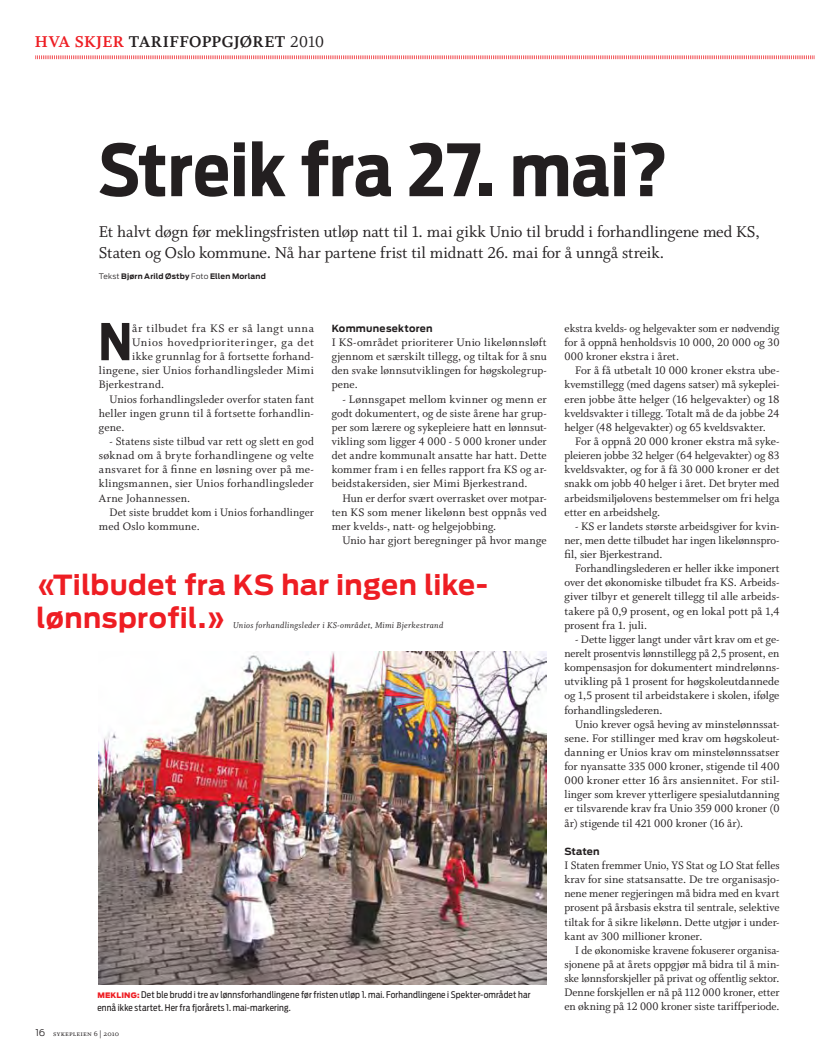
<style>
.page{position:relative;width:815px;height:1053px;background:#fff}
.page>*{position:absolute;margin:0;border:0;box-sizing:border-box;transform-origin:0 0}
.t1{font:700 71.25px "Antenna Cond";letter-spacing:.005em;color:#231f20}
.t2{font:700 50.25px "Antenna Cond";color:#231f20}
.t3{font:700 27.5px/32.5px "Antenna";letter-spacing:.01em;color:#ee1d23}
.t4{font:17.5px/21.2px "Whitman Roman LF";letter-spacing:-.005em;color:#231f20}
.t5{font:17.5px "Whitman Bold Os F";letter-spacing:.025em;color:#231f20}
.t6{font:12.12px/14.1px "Whitman Roman LF";letter-spacing:.005em;color:#231f20;text-align:justify}
.t7{font:12.12px "Whitman Roman LF";letter-spacing:.05em;color:#231f20}
.t8{font:12.12px "Whitman Roman LF";letter-spacing:.04em;color:#231f20}
.t9{font:700 9.75px "Antenna";letter-spacing:.025em;color:#231f20}
.t10{font:9.38px "Whitman Italic LF";letter-spacing:.03em;color:#231f20}
.t11{font:9.12px/12.5px "Antenna Cond";letter-spacing:.015em;color:#231f20}
.t12{font:8.12px "Whitman Small Caps Os F";letter-spacing:.02em;color:#231f20}
.t13{font:700 7.5px "Antenna";letter-spacing:.02em;color:#231f20}
.s1{color:#ee1d23}
.s2{font-family:"Whitman Small Caps LF"}
.s3{font-weight:300}
.s4{font-family:"Antenna";font-weight:900;font-size:7.5px;color:#ee1d23}
.s5{font-family:"Antenna";font-weight:300;font-size:9.38px}
</style>
<div class="page">
<svg style="left:35px;top:55px;width:779px;height:4px"></svg>
<img style="left:99px;top:651px;width:448px;height:333px">
<h3 class="t5" style="left:35px;top:32px;width:291px"><span class="s1">HVA SKJER</span> TARIFFOPPGJØRET <span class="s2">2010</span></h3>
<h1 class="t1" style="left:98px;top:128px;width:571px">Streik fra 27. mai?</h1>
<h3 class="t4" style="left:99px;top:221px;width:662px">Et halvt døgn før meklingsfristen utløp natt til 1. mai gikk Unio til brudd i forhandlingene med KS,<br>Staten og Oslo kommune. Nå har partene frist til midnatt 26. mai for å unngå streik.</h3>
<p class="t13" style="left:99px;top:272px;width:168px"><span class="s3">Tekst</span> Bjørn Arild Østby <span class="s3">Foto</span> Ellen Morland</p>
<h2 class="t2" style="left:98px;top:312px;width:35px">N</h2>
<p class="t8" style="left:132px;top:321px;width:183px">år tilbudet fra KS er så langt unna</p>
<p class="t7" style="left:132px;top:336px;width:183px">Unios hovedprioriteringer, ga det</p>
<p class="t6" style="left:132px;top:349px;width:183px">ikke grunnlag for å fortsette forhand-</p>
<p class="t6" style="left:99px;top:364px;width:217px">lingene, sier Unios forhandlingsleder Mimi</p>
<p class="t6" style="left:99px;top:378px;width:67px">Bjerkestrand.</p>
<p class="t6" style="left:110px;top:392px;width:206px">Unios forhandlingsleder overfor staten fant</p>
<p class="t6" style="left:99px;top:406px;width:217px">heller ingen grunn til å fortsette forhandlin-</p>
<p class="t6" style="left:99px;top:420px;width:27px">gene.</p>
<p class="t6" style="left:99px;top:434px;width:217px;text-indent:11px">- Statens siste tilbud var rett og slett en god søknad om å bryte forhandlingene og velte ansvaret for å finne en løsning over på me&shy;klingsmannen, sier Unios forhandlingsleder Arne Johannessen.</p>
<p class="t6" style="left:99px;top:505px;width:217px;text-indent:11px">Det siste bruddet kom i Unios forhandlinger med Oslo kommune.</p>
<p class="t9" style="left:332px;top:322px;width:102px">Kommunesektoren</p>
<p class="t6" style="left:332px;top:335px;width:217px">I KS-området prioriterer Unio likelønnsløft gjennom et særskilt tillegg, og tiltak for å snu den svake lønnsutviklingen for høgskolegrup&shy;pene.</p>
<p class="t6" style="left:332px;top:392px;width:217px;text-indent:11px">- Lønnsgapet mellom kvinner og menn er godt dokumentert, og de siste årene har grup&shy;per som lærere og sykepleiere hatt en lønnsut&shy;vikling som ligger 4 000 - 5 000 kroner under det andre kommunalt ansatte har hatt. Dette kommer fram i en felles rapport fra KS og ar&shy;beidstakersiden, sier Mimi Bjerkestrand.</p>
<p class="t6" style="left:332px;top:491px;width:217px;text-indent:11px">Hun er derfor svært overrasket over motpar&shy;ten KS som mener likelønn best oppnås ved mer kvelds-, natt- og helgejobbing.</p>
<p class="t6" style="left:342px;top:533px;width:206px">Unio har gjort beregninger på hvor mange</p>
<h3 class="t3" style="left:36px;top:569px;width:453px">«Tilbudet fra KS har ingen like&shy;lønnsprofil.»</h3>
<p class="t10" style="left:233px;top:619px;width:212px">Unios forhandlingsleder i KS-området, Mimi Bjerkestrand</p>
<p class="t11" style="left:97px;top:988px;width:435px"><span class="s4">MEKLING:</span> Det ble brudd i tre av lønnsforhandlingene før fristen utløp 1. mai. Forhandlingene i Spekter-området har ennå ikke startet. Her fra fjorårets 1. mai-markering.</p>
<p class="t12" style="left:35px;top:1029px;width:85px"><span class="s5">16</span> sykepleien 6 | 2010</p>
<p class="t6" style="left:564px;top:321px;width:217px">ekstra kvelds- og helgevakter som er nødvendig for å oppnå henholdsvis 10 000, 20 000 og 30<br>000 kroner ekstra i året.</p>
<p class="t6" style="left:564px;top:364px;width:217px;text-indent:11px">For å få utbetalt 10 000 kroner ekstra ube&shy;kvemstillegg (med dagens satser) må sykeplei&shy;eren jobbe åtte helger (16 helgevakter) og 18 kveldsvakter i tillegg. Totalt må de da jobbe 24 helger (48 helgevakter) og 65 kveldsvakter.</p>
<p class="t6" style="left:564px;top:434px;width:217px;text-indent:11px">For å oppnå 20 000 kroner ekstra må syke&shy;pleieren jobbe 32 helger (64 helgevakter) og 83 kveldsvakter, og for å få 30 000 kroner er det snakk om jobb 40 helger i året. Det bryter med arbeidsmiljølovens bestemmelser om fri helga etter en arbeidshelg.</p>
<p class="t6" style="left:564px;top:519px;width:217px;text-indent:11px">- KS er landets største arbeidsgiver for kvin&shy;ner, men dette tilbudet har ingen likelønnspro&shy;fil, sier Bjerkestrand.</p>
<p class="t6" style="left:564px;top:561px;width:217px;text-indent:11px">Forhandlingslederen er heller ikke imponert over det økonomiske tilbudet fra KS. Arbeids&shy;giver tilbyr et generelt tillegg til alle arbeids&shy;takere på 0,9 prosent, og en lokal pott på 1,4 prosent fra 1. juli.</p>
<p class="t6" style="left:564px;top:632px;width:217px;text-indent:11px">- Dette ligger langt under vårt krav om et ge&shy;nerelt prosentvis lønnstillegg på 2,5 prosent, en kompensasjon for dokumentert mindrelønns&shy;utvikling på 1 prosent for høgskoleutdannede og 1,5 prosent til arbeidstakere i skolen, ifølge forhandlingslederen.</p>
<p class="t6" style="left:564px;top:717px;width:217px;text-indent:11px">Unio krever også heving av minstelønnssat&shy;sene. For stillinger med krav om høgskoleut&shy;danning er Unios krav om minstelønnssatser for nyansatte 335 000 kroner, stigende til 400<br>000 kroner etter 16 års ansiennitet. For stil&shy;linger som krever ytterligere spesialutdanning er tilsvarende krav fra Unio 359 000 kroner (0 år) stigende til 421 000 kroner (16 år).</p>
<p class="t9" style="left:564px;top:845px;width:37px">Staten</p>
<p class="t6" style="left:564px;top:858px;width:217px">I Staten fremmer Unio, YS Stat og LO Stat felles krav for sine statsansatte. De tre organisasjo&shy;nene mener regjeringen må bidra med en kvart prosent på årsbasis ekstra til sentrale, selektive tiltak for å sikre likelønn. Dette utgjør i under&shy;kant av 300 millioner kroner.</p>
<p class="t6" style="left:564px;top:943px;width:217px;text-indent:11px">I de økonomiske kravene fokuserer organisa&shy;sjonene på at årets oppgjør må bidra til å min&shy;ske lønnsforskjeller på privat og offentlig sektor.<br>Denne forskjellen er nå på 112 000 kroner, etter en økning på 12 000 kroner siste tariffperiode.</p>
</div>
